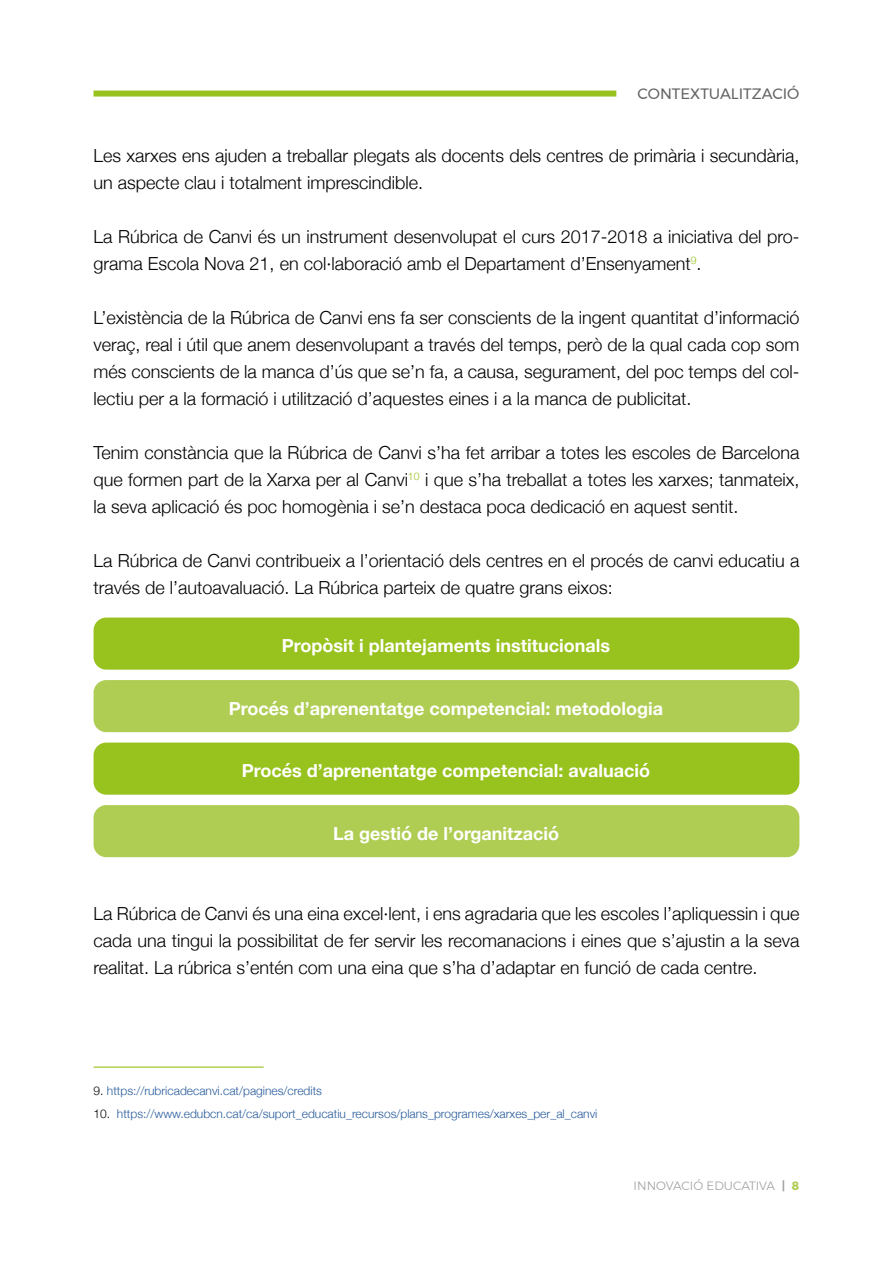
<style>
.page{position:relative;width:893px;height:1263px;background:#fff}
.page>*{position:absolute;margin:0;border:0;box-sizing:border-box;transform-origin:0 0}
.t1{font:300 18px/27px "Helvetica Neue";color:#000}
.t2{font:700 18px "Helvetica Neue";color:#fff}
.t3{font:15px "Montserrat";color:#646363}
.t4{font:300 12px "Helvetica Neue";color:#275b9b}
.t5{font:300 12px "Montserrat";color:#9d9d9c}
.s1{color:#000}
.s2{font-weight:600}
.s3{font-weight:700;color:#b0cd53}
</style>
<div class="page">
<div style="left:94px;top:91px;width:522px;height:6px;background:#98c21d"></div>
<div style="left:94px;top:617px;width:705px;height:53px;background:#98c21d;border-radius:13px"></div>
<div style="left:94px;top:680px;width:705px;height:52px;background:#b0cd53;border-radius:13px"></div>
<div style="left:94px;top:742px;width:705px;height:53px;background:#98c21d;border-radius:13px"></div>
<div style="left:94px;top:805px;width:705px;height:52px;background:#b0cd53;border-radius:13px"></div>
<hr style="left:94px;top:1066px;width:170px;height:2px;background:#98c21d">
<p class="t3" style="left:638px;top:82px;width:163px">CONTEXTUALITZACIÓ</p>
<p class="t1" style="left:94px;top:141px;width:707px">Les xarxes ens ajuden a treballar plegats als docents dels centres de primària i secundària, un aspecte clau i totalment imprescindible.</p>
<p class="t1" style="left:94px;top:222px;width:707px">La Rúbrica de Canvi és un instrument desenvolupat el curs 2017-2018 a iniciativa del pro&shy;grama Escola Nova 21, en col·laboració amb el Departament d’Ensenyament<sup>9</sup>.</p>
<p class="t1" style="left:94px;top:303px;width:707px">L’existència de la Rúbrica de Canvi ens fa ser conscients de la ingent quantitat d’informació veraç, real i útil que anem desenvolupant a través del temps, però de la qual cada cop som més conscients de la manca d’ús que se’n fa, a causa, segurament, del poc temps del col· lectiu per a la formació i utilització d’aquestes eines i a la manca de publicitat.</p>
<p class="t1" style="left:94px;top:438px;width:707px;text-align:justify">Tenim constància que la Rúbrica de Canvi s’ha fet arribar a totes les escoles de Barcelona que formen part de la Xarxa per al Canvi<sup>10</sup> i que s’ha treballat a totes les xarxes; tanmateix, la seva aplicació és poc homogènia i se’n destaca poca dedicació en aquest sentit.</p>
<p class="t1" style="left:94px;top:546px;width:707px">La Rúbrica de Canvi contribueix a l’orientació dels centres en el procés de canvi educatiu a través de l’autoavaluació. La Rúbrica parteix de quatre grans eixos:</p>
<p class="t2" style="left:282px;top:632px;width:330px">Propòsit i plantejaments institucionals</p>
<p class="t2" style="left:229px;top:694px;width:436px">Procés d’aprenentatge competencial: metodologia</p>
<p class="t2" style="left:242px;top:757px;width:410px">Procés d’aprenentatge competencial: avaluació</p>
<p class="t2" style="left:333px;top:819px;width:228px">La gestió de l’organització</p>
<p class="t1" style="left:94px;top:898px;width:707px;text-align:justify">La Rúbrica de Canvi és una eina excel·lent, i ens agradaria que les escoles l’apliquessin i que cada una tingui la possibilitat de fer servir les recomanacions i eines que s’ajustin a la seva realitat. La rúbrica s’entén com una eina que s’ha d’adaptar en funció de cada centre.</p>
<p class="t4" style="left:94px;top:1081px;width:230px"><span class="s1">9.</span> https://rubricadecanvi.cat/pagines/credits</p>
<p class="t4" style="left:94px;top:1104px;width:505px"><span class="s1">10.</span> https://www.edubcn.cat/ca/suport_educatiu_recursos/plans_programes/xarxes_per_al_canvi</p>
<p class="t5" style="left:634px;top:1176px;width:167px">INNOVACIÓ EDUCATIVA <span class="s2">|</span> <span class="s3">8</span></p>
</div>
